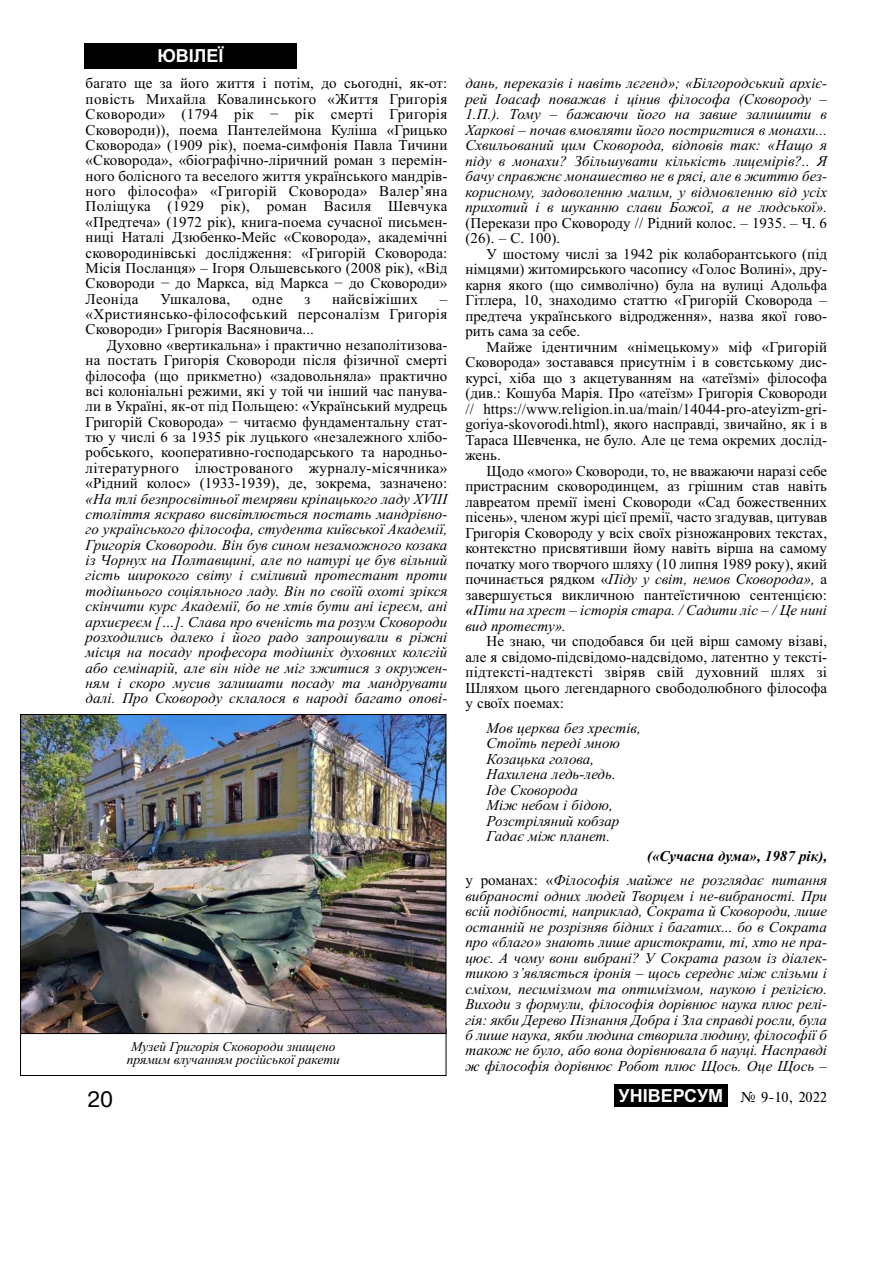
<style>
.page{position:relative;width:893px;height:1263px;background:#fff}
.page>*{position:absolute;margin:0;border:0;box-sizing:border-box;transform-origin:0 0}
.t1{font:21px "Ukr";color:#000}
.t2{font:700 18px "Arial";color:#fff}
.t3{font:15px/15.5px "Times New Roman";letter-spacing:.005em;color:#000;text-align:justify}
.t4{font:italic 15px/15.5px "Times New Roman";color:#000;text-align:justify}
.t5{font:15px "Times New Roman";letter-spacing:.025em;color:#000}
.t6{font:15px "Times";color:#000}
.t7{font:italic 13.5px/13.5px "Times New Roman";color:#000;text-align:center}
.s1{font-style:italic}
.s2{font-weight:700;font-style:italic}
.s3{font-weight:700}
.s4{font-style:normal}
.s5{font-family:"Arial";font-weight:700;font-size:18px;color:#fff}
</style>
<div class="page">
<div style="left:84px;top:43px;width:213px;height:26px;background:#000"></div>
<div style="left:614px;top:1084px;width:113px;height:23px;background:#000"></div>
<div style="left:20px;top:1029px;width:426px;height:47px;border:1px solid #000"></div>
<img style="left:22px;top:716px;width:422px;height:316px">
<div style="left:20px;top:714px;width:426px;height:320px;border:1px solid #000"></div>
<p class="t2" style="left:157px;top:46px;width:68px">ЮВІЛЕЇ</p>
<p class="t3" style="left:86px;top:77px;width:363px">багато ще за його життя і потім, до сьогодні, як-от: повість Михайла Ковалинського «Життя Григорія Сковороди» (1794 рік − рік смерті Григорія Сковороди)), поема Пантелеймона Куліша «Грицько Сковорода» (1909 рік), поема-симфонія Павла Тичини «Сковорода», «біографічно-ліричний роман з перемін&shy;ного болісного та веселого життя українського мандрів&shy;ного філософа» «Григорій Сковорода» Валер’яна Поліщука (1929 рік), роман Василя Шевчука «Предтеча» (1972 рік), книга-поема сучасної письмен&shy;ниці Наталі Дзюбенко-Мейс «Сковорода», академічні сковородинівські дослідження: «Григорій Сковорода:<br>Місія Посланця» – Ігоря Ольшевського (2008 рік), «Від Сковороди − до Маркса, від Маркса − до Сковороди» Леоніда</p>
<p class="t5" style="left:160px;top:293px;width:71px">Ушкалова,</p>
<p class="t3" style="left:252px;top:292px;width:32px">одне</p>
<p class="t3" style="left:304px;top:292px;width:7px">з</p>
<p class="t5" style="left:332px;top:293px;width:87px">найсвіжіших</p>
<p class="t3" style="left:86px;top:292px;width:363px;text-indent:354px">– «Християнсько-філософський персоналізм Григорія Сковороди» Григорія Васяновича...</p>
<p class="t3" style="left:86px;top:339px;width:363px;text-indent:21px">Духовно «вертикальна» і практично незаполітизова&shy;на постать Григорія Сковороди після фізичної смерті філософа (що прикметно) «задовольняла» практично всі колоніальні режими, які у той чи інший час панува&shy;ли в Україні, як-от під Польщею: «Український мудрець Григорiй Сковорода» − читаємо фундаментальну стат&shy;тю у числі 6 за 1935 рік луцького «незалежного хлiбо&shy;робського, кооперативно-господарського та народньо&shy;лiтературного iлюстрованого журналу-мiсячника» «Рiдний колос» (1933-1939), де, зокрема, зазначено:</p>
<p class="t4" style="left:86px;top:491px;width:363px">«На тлі безпросвітньої темряви кріпацького ладу XVIII століття яскраво висвітлюється постать мандрівно&shy;го українського філософа, студента київської Академії, Григорія Сковороди. Він був сином незаможного козака із Чорнух на Полтавщині, але по натурі це був вільний гість широкого світу і сміливий протестант проти тодішнього соціяльного ладу. Він по своїй охоті зрікся скінчити курс Академії, бо не хтів бути ані ієреєм, ані архиєреєм […]. Слава про вченість та розум Сковороди розходились далеко і його радо запрошували в ріжні місця на посаду професора тодішніх духовних колєгій або семінарій, але він ніде не міг зжитися з окружен&shy;ням і скоро мусив залишати посаду та мандрувати далі. Про Сковороду склалося в народі багато опові-</p>
<p class="t7" style="left:127px;top:1039px;width:214px">Музей Григорія Сковороди знищено прямим влучанням російської ракети</p>
<p class="t4" style="left:465px;top:76px;width:363px">дань, переказів і навіть лєгенд»; «Білгородський архіє&shy;рей Іоасаф поважав і цінив філософа (Сковороду – 1.П.). Тому – бажаючи його на завше залишити в Харкові – почав вмовляти його постригтися в монахи...<br>Схвильований цим Сковорода, відповів так: «Нащо я піду в монахи? Збільшувати кількість лицемірів?.. Я бачу справжнє монашество не в рясі, але в життю без&shy;корисному, задоволенню малим, у відмовленню від усіх прихотий і в шуканню слави Божої, а не людської».</p>
<p class="t3" style="left:465px;top:217px;width:363px">(Перекази про Сковороду // Рідний колос. – 1935. – Ч. 6 (26). – С. 100).</p>
<p class="t3" style="left:465px;top:248px;width:363px;text-indent:21px">У шостому числі за 1942 рік колаборантського (під німцями) житомирського часопису «Голос Волинi», дру&shy;карня якого (що символічно) була на вулицi Адольфа Гiтлера, 10, знаходимо статтю «Григорiй Сковорода – предтеча українського вiдродження», назва якої гово&shy;рить сама за себе.</p>
<p class="t3" style="left:465px;top:341px;width:363px;text-indent:21px">Майже ідентичним «німецькому» міф «Григорій Сковорода» зоставався присутнім і в совєтському дис&shy;курсі, хіба що з акцетуванням на «атеїзмі» філософа (див.: Кошуба Марія. Про «атеїзм» Григорія Сковороди // https://www.religion.in.ua/main/14044-pro-ateyizm-gri&shy;goriya-skovorodi.html), якого насправді, звичайно, як і в Тараса Шевченка, не було. Але це тема окремих дослід&shy;жень.</p>
<p class="t3" style="left:465px;top:464px;width:363px;text-indent:21px">Щодо «мого» Сковороди, то, не вважаючи наразі себе пристрасним сковородинцем, аз грішним став навіть лавреатом премії імені Сковороди «Сад божественних пісень», членом журі цієї премії, часто згадував, цитував Григорія Сковороду у всіх своїх різножанрових текстах, контекстно присвятивши йому навіть вірша на самому початку мого творчого шляху (10 липня 1989 року), який починається рядком «<span class="s1">Піду у світ, немов Сковорода»,</span> а завершується викличною пантеїстичною сентенцією: <span class="s2">«</span><span class="s1">Піти на хрест – історія стара. / Садити ліс – / Це нині вид протесту».</span></p>
<p class="t3" style="left:465px;top:635px;width:363px;text-indent:21px">Не знаю, чи сподобався би цей вірш самому візаві, але я свідомо-підсвідомо-надсвідомо, латентно у тексті&shy;підтексті-надтексті звіряв свій духовний шлях зі Шляхом цього легендарного свободолюбного філософа у своїх поемах:</p>
<p class="t4" style="left:486px;top:720px;width:156px;text-align:left">Мов церква без хрестів,<br>Стоїть переді мною<br>Козацька голова,<br>Нахилена ледь-ледь.<br>Іде Сковорода<br>Між небом і бідою,<br>Розстріляний кобзар<br>Гадає між планет.</p>
<p class="t4" style="left:465px;top:844px;width:363px;line-height:24px;text-align:right"><span class="s3">(«Сучасна дума», 1987 рік),<br></span><span class="s4">у романах: «</span>Філософія майже не розглядає питання</p>
<p class="t4" style="left:465px;top:888px;width:363px">вибраності одних людей Творцем і не-вибраності. При всій подібності, наприклад, Сократа й Сковороди, лише останній не розрізняв бідних і багатих... бо в Сократа про «благо» знають лише аристократи, ті, хто не пра&shy;цює. А чому вони вибрані? У Сократа разом із діалек&shy;тикою з’являється іронія – щось середнє між слізьми і сміхом, песимізмом та оптимізмом, наукою і релігією.<br>Виходи з формули, філософія дорівнює наука плюс релі&shy;гія: якби Дерево Пізнання Добра і Зла справді росли, була б лише наука, якби людина створила людину, філософії б також не було, або вона дорівнювала б науці. Насправді ж філософія дорівнює Робот плюс Щось. Оце Щось –</p>
<h1 class="t1" style="left:87px;top:1087px;width:27px">20</h1>
<p class="t6" style="left:618px;top:1088px;width:210px"><span class="s5">УНІВЕРСУМ</span> ‹ 9-10, 2022</p>
</div>
